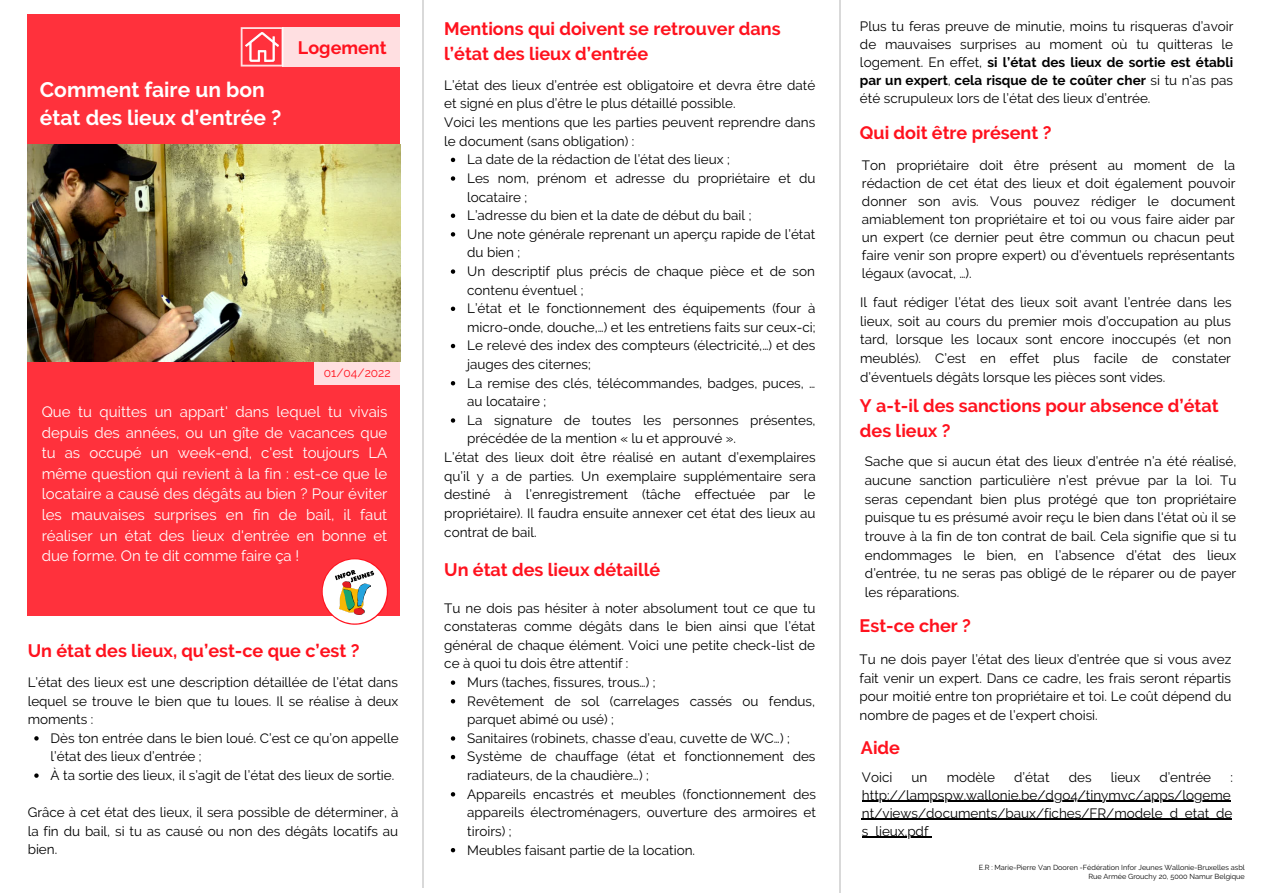
<style>
.page{position:relative;width:1263px;height:894px;background:#fff}
.page>*{position:absolute;margin:0;border:0;box-sizing:border-box;transform-origin:0 0}
.t1{font:700 21px/28.5px "Raleway";color:#fff}
.t2{font:700 18px/24.8px "Raleway";color:#ff121e}
.t3{font:15px/20.5px "Raleway";color:#fff;text-align:justify}
.t4{font:13.5px/18.6px "Raleway";color:#000}
.t5{font:12px "Raleway";color:#ff121e}
.t6{font:7.35px "Raleway";color:#000}
.s1{font-weight:700}
</style>
<div class="page">
<div style="left:28px;top:14px;width:372px;height:601px;background:#ff313c"></div>
<hr style="left:422px;top:0;width:1px;height:887px;background:#d9d9d9">
<hr style="left:839px;top:1px;width:2px;height:891px;background:#d9d9d9">
<div style="left:283px;top:27px;width:119px;height:40px;background:#ffdfe1"></div>
<svg style="left:241px;top:27px;width:42px;height:40px"></svg>
<div style="left:314px;top:361px;width:88px;height:24px;background:#ffdfe1"></div>
<svg style="left:322px;top:558px;width:66px;height:66px"></svg>
<div style="left:323px;top:559px;width:64px;height:64px;background:#fff;border-radius:50%"></div>
<img style="left:335px;top:570px;width:40px;height:44px">
<img style="left:28px;top:144px;width:372px;height:217px">
<svg style="left:451px;top:158px;width:4px;height:4px"></svg>
<svg style="left:451px;top:176px;width:4px;height:5px"></svg>
<svg style="left:451px;top:213px;width:4px;height:5px"></svg>
<svg style="left:451px;top:232px;width:4px;height:4px"></svg>
<svg style="left:451px;top:269px;width:4px;height:5px"></svg>
<svg style="left:451px;top:306px;width:4px;height:5px"></svg>
<svg style="left:451px;top:344px;width:4px;height:4px"></svg>
<svg style="left:451px;top:381px;width:4px;height:4px"></svg>
<svg style="left:451px;top:418px;width:4px;height:4px"></svg>
<svg style="left:34px;top:736px;width:5px;height:4px"></svg>
<svg style="left:34px;top:773px;width:5px;height:4px"></svg>
<svg style="left:451px;top:680px;width:4px;height:4px"></svg>
<svg style="left:451px;top:699px;width:4px;height:4px"></svg>
<svg style="left:451px;top:736px;width:4px;height:4px"></svg>
<svg style="left:451px;top:755px;width:4px;height:4px"></svg>
<svg style="left:451px;top:792px;width:4px;height:4px"></svg>
<svg style="left:451px;top:848px;width:4px;height:4px"></svg>
<hr style="left:862px;top:800px;width:369px;height:1px;background:#000">
<hr style="left:862px;top:818px;width:370px;height:1px;background:#000">
<hr style="left:862px;top:836px;width:66px;height:1px;background:#000">
<p class="t1" style="left:40px;top:75px;width:243px">Comment faire un bon état des lieux d’entrée ?</p>
<p class="t2" style="left:298px;top:35px;width:90px">Logement</p>
<p class="t5" style="left:324px;top:365px;width:68px">01/04/2022</p>
<p class="t3" style="left:42px;top:401px;width:347px">Que tu quittes un appart' dans lequel tu vivais depuis des années, ou un gîte de vacances que tu as occupé un week-end, c'est toujours LA même question qui revient à la fin : est-ce que le locataire a causé des dégâts au bien ? Pour éviter les mauvaises surprises en fin de bail, il faut réaliser un état des lieux d'entrée en bonne et due forme. On te dit comme faire ça !</p>
<p class="t2" style="left:28px;top:637px;width:333px">Un état des lieux, qu’est-ce que c’est ?</p>
<p class="t4" style="left:28px;top:672px;width:372px;text-align:justify">L’état des lieux est une description détaillée de l’état dans lequel se trouve le bien que tu loues. Il se réalise à deux moments :</p>
<p class="t4" style="left:51px;top:728px;width:349px">Dès ton entrée dans le bien loué. C’est ce qu’on appelle l’état des lieux d’entrée ;</p>
<p class="t4" style="left:51px;top:765px;width:345px">À ta sortie des lieux, il s’agit de l’état des lieux de sortie.</p>
<p class="t4" style="left:28px;top:802px;width:372px;text-align:justify">Grâce à cet état des lieux, il sera possible de déterminer, à la fin du bail, si tu as causé ou non des dégâts locatifs au bien.</p>
<p class="t2" style="left:444px;top:16px;width:338px">Mentions qui doivent se retrouver dans l’état des lieux d’entrée</p>
<p class="t4" style="left:444px;top:76px;width:372px">L’état des lieux d’entrée est obligatoire et devra être daté et signé en plus d’être le plus détaillé possible.</p>
<p class="t4" style="left:444px;top:113px;width:373px">Voici les mentions que les parties peuvent reprendre dans le document (sans obligation) :</p>
<p class="t4" style="left:467px;top:150px;width:264px">La date de la rédaction de l’état des lieux ;</p>
<p class="t4" style="left:467px;top:169px;width:350px">Les nom, prénom et adresse du propriétaire et du locataire ;</p>
<p class="t4" style="left:467px;top:206px;width:286px">L’adresse du bien et la date de début du bail ;</p>
<p class="t4" style="left:467px;top:224px;width:350px">Une note générale reprenant un aperçu rapide de l’état du bien ;</p>
<p class="t4" style="left:467px;top:262px;width:349px">Un descriptif plus précis de chaque pièce et de son contenu éventuel ;</p>
<p class="t4" style="left:467px;top:299px;width:350px">L’état et le fonctionnement des équipements (four à micro-onde, douche,…) et les entretiens faits sur ceux-ci;</p>
<p class="t4" style="left:467px;top:336px;width:350px">Le relevé des index des compteurs (électricité,…) et des jauges des citernes;</p>
<p class="t4" style="left:467px;top:373px;width:349px">La remise des clés, télécommandes, badges, puces, … au locataire ;</p>
<p class="t4" style="left:467px;top:410px;width:350px">La signature de toutes les personnes présentes, précédée de la mention « lu et approuvé ».</p>
<p class="t4" style="left:444px;top:448px;width:373px;text-align:justify">L’état des lieux doit être réalisé en autant d’exemplaires qu’il y a de parties. Un exemplaire supplémentaire sera destiné à l’enregistrement (tâche effectuée par le propriétaire). Il faudra ensuite annexer cet état des lieux au contrat de bail.</p>
<p class="t2" style="left:444px;top:556px;width:218px">Un état des lieux détaillé</p>
<p class="t4" style="left:444px;top:598px;width:373px;text-align:justify">Tu ne dois pas hésiter à noter absolument tout ce que tu constateras comme dégâts dans le bien ainsi que l’état général de chaque élément. Voici une petite check-list de ce à quoi tu dois être attentif :</p>
<p class="t4" style="left:467px;top:672px;width:190px">Murs (taches, fissures, trous…) ;</p>
<p class="t4" style="left:467px;top:691px;width:349px">Revêtement de sol (carrelages cassés ou fendus, parquet abimé ou usé) ;</p>
<p class="t4" style="left:467px;top:728px;width:324px">Sanitaires (robinets, chasse d’eau, cuvette de WC…) ;</p>
<p class="t4" style="left:467px;top:747px;width:350px">Système de chauffage (état et fonctionnement des radiateurs, de la chaudière…) ;</p>
<p class="t4" style="left:467px;top:784px;width:350px;text-align:justify">Appareils encastrés et meubles (fonctionnement des appareils électroménagers, ouverture des armoires et tiroirs) ;</p>
<p class="t4" style="left:467px;top:840px;width:229px">Meubles faisant partie de la location.</p>
<p class="t4" style="left:860px;top:17px;width:375px;line-height:18px;text-align:justify">Plus tu feras preuve de minutie, moins tu risqueras d’avoir de mauvaises surprises au moment où tu quitteras le logement. En effet, <span class="s1">si l’état des lieux de sortie est établi par un expert</span>, <span class="s1">cela risque de te coûter cher</span> si tu n’as pas été scrupuleux lors de l’état des lieux d’entrée.</p>
<p class="t2" style="left:860px;top:120px;width:193px">Qui doit être présent ?</p>
<p class="t4" style="left:862px;top:156px;width:375px;line-height:18px;text-align:justify">Ton propriétaire doit être présent au moment de la rédaction de cet état des lieux et doit également pouvoir donner son avis. Vous pouvez rédiger le document amiablement ton propriétaire et toi ou vous faire aider par un expert (ce dernier peut être commun ou chacun peut faire venir son propre expert) ou d’éventuels représentants légaux (avocat, …).</p>
<p class="t4" style="left:860px;top:293px;width:373px;text-align:justify">Il faut rédiger l’état des lieux soit avant l’entrée dans les lieux, soit au cours du premier mois d’occupation au plus tard, lorsque les locaux sont encore inoccupés (et non meublés). C’est en effet plus facile de constater d’éventuels dégâts lorsque les pièces sont vides.</p>
<p class="t2" style="left:860px;top:393px;width:360px">Y a-t-il des sanctions pour absence d’état des lieux ?</p>
<p class="t4" style="left:865px;top:452px;width:373px;text-align:justify">Sache que si aucun état des lieux d’entrée n’a été réalisé, aucune sanction particulière n’est prévue par la loi. Tu seras cependant bien plus protégé que ton propriétaire puisque tu es présumé avoir reçu le bien dans l'état où il se trouve à la fin de ton contrat de bail. Cela signifie que si tu endommages le bien, en l’absence d’état des lieux d’entrée, tu ne seras pas obligé de le réparer ou de payer les réparations.</p>
<p class="t2" style="left:860px;top:612px;width:113px">Est-ce cher ?</p>
<p class="t4" style="left:860px;top:649px;width:373px;text-align:justify">Tu ne dois payer l’état des lieux d’entrée que si vous avez fait venir un expert. Dans ce cadre, les frais seront répartis pour moitié entre ton propriétaire et toi. Le coût dépend du nombre de pages et de l’expert choisi.</p>
<p class="t2" style="left:861px;top:735px;width:41px">Aide</p>
<p class="t4" style="left:862px;top:767px;width:32px">Voici</p>
<p class="t4" style="left:912px;top:767px;width:17px">un</p>
<p class="t4" style="left:947px;top:767px;width:50px">modèle</p>
<p class="t4" style="left:1014px;top:767px;width:37px">d’état</p>
<p class="t4" style="left:1069px;top:767px;width:24px">des</p>
<p class="t4" style="left:1111px;top:767px;width:31px">lieux</p>
<p class="t4" style="left:1159px;top:767px;width:53px">d’entrée</p>
<p class="t4" style="left:862px;top:767px;width:372px;line-height:18px;text-indent:368px">: http://lampspw.wallonie.be/dgo4/tinymvc/apps/logeme nt/views/documents/baux/fiches/FR/modele_d_etat_de s_lieux.pdf</p>
<p class="t6" style="left:979px;top:862px;width:267px">E.R : Marie-Pierre Van Dooren -Fédération Infor Jeunes Wallonie-Bruxelles asbl</p>
<p class="t6" style="left:1088px;top:872px;width:158px">Rue Armée Grouchy 20, 5000 Namur Belgique</p>
</div>
